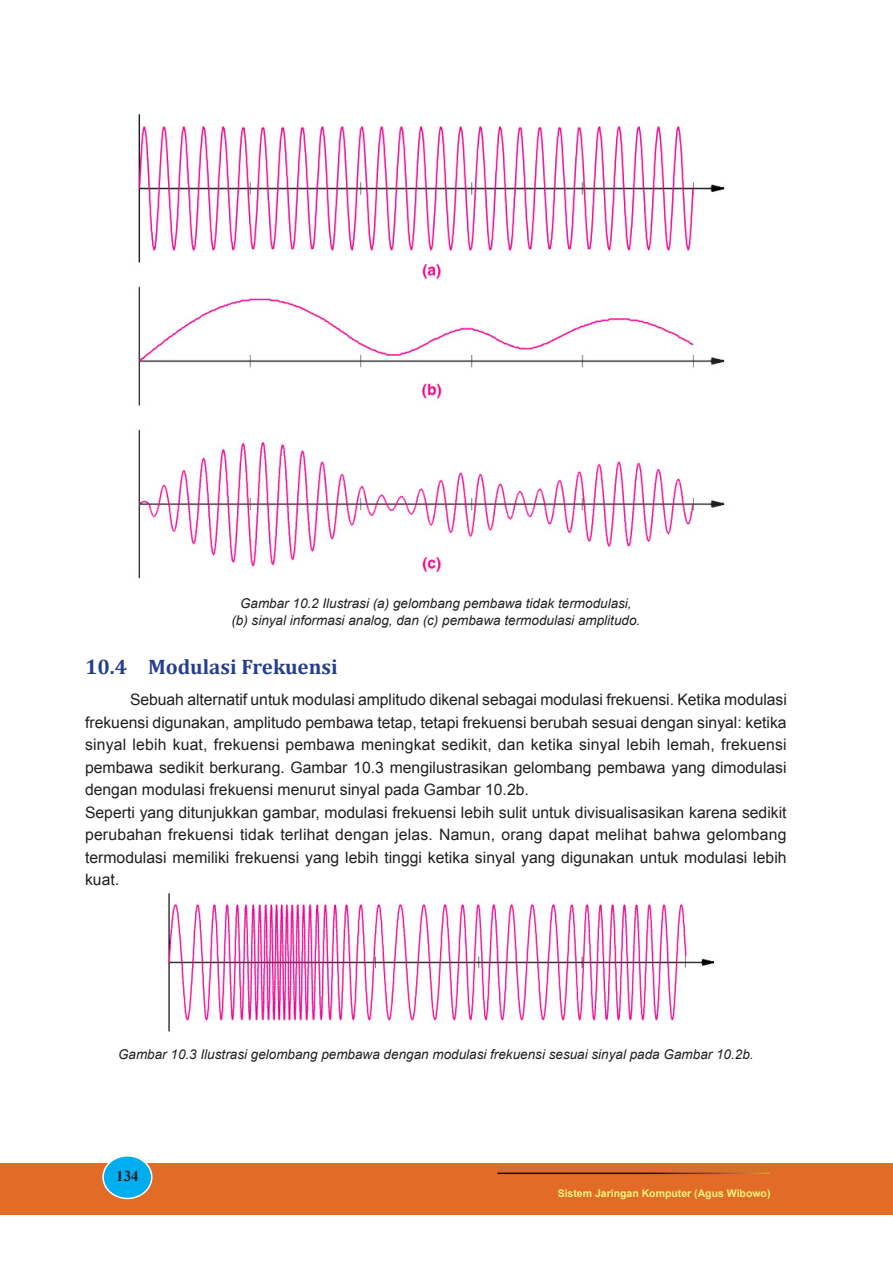
<style>
.page{position:relative;width:893px;height:1263px;background:#fff}
.page>*{position:absolute;margin:0;border:0;box-sizing:border-box;transform-origin:0 0}
.Sub_1{font:700 21px "Cambria";color:#253f8e}
.Alinea{font:15.75px/22.5px "Arial";color:#231f20;text-align:justify}
.Menjorok_A{font:15.75px/22.5px "Arial";color:#231f20;text-align:justify}
.t1{font:700 15px "Times New Roman";color:#231f20}
.Caption_1_Center{font:italic 13.5px "Arial";color:#231f20}
.t2{font:700 10.5px "Arial";color:#fff57a}
</style>
<div class="page">
<div style="left:1px;top:1164px;width:892px;height:51px;background:#e16b27"></div>
<hr style="left:497px;top:1172px;width:273px;height:2px;background:#fff">
<div style="left:103px;top:1156px;width:49px;height:42px;background:#00aeef;border-radius:50%"></div>
<div style="left:102px;top:1155px;width:51px;height:44px;border:2px solid #fff;border-radius:50%"></div>
<img style="left:138px;top:114px;width:587px;height:465px">
<img style="left:168px;top:893px;width:547px;height:139px">
<p class="Caption_1_Center" style="left:240px;top:595px;width:393px">Gambar 10.2 Ilustrasi (a) gelombang pembawa tidak termodulasi,</p>
<p class="Caption_1_Center" style="left:231px;top:611px;width:410px">(b) sinyal informasi analog, dan (c) pembawa termodulasi amplitudo.</p>
<p class="Sub_1" style="left:85px;top:652px;width:254px">10.4 Modulasi Frekuensi</p>
<p class="Alinea" style="left:85px;top:688px;width:703px;text-indent:45px">Sebuah alternatif untuk modulasi amplitudo dikenal sebagai modulasi frekuensi. Ketika modulasi frekuensi digunakan, amplitudo pembawa tetap, tetapi frekuensi berubah sesuai dengan sinyal: ketika sinyal lebih kuat, frekuensi pembawa meningkat sedikit, dan ketika sinyal lebih lemah, frekuensi pembawa sedikit berkurang. Gambar 10.3 mengilustrasikan gelombang pembawa yang dimodulasi dengan modulasi frekuensi menurut sinyal pada Gambar 10.2b.</p>
<p class="Menjorok_A" style="left:85px;top:801px;width:703px">Seperti yang ditunjukkan gambar, modulasi frekuensi lebih sulit untuk divisualisasikan karena sedikit perubahan frekuensi tidak terlihat dengan jelas. Namun, orang dapat melihat bahwa gelombang termodulasi memiliki frekuensi yang lebih tinggi ketika sinyal yang digunakan untuk modulasi lebih kuat.</p>
<p class="Caption_1_Center" style="left:118px;top:1046px;width:637px">Gambar 10.3 Ilustrasi gelombang pembawa dengan modulasi frekuensi sesuai sinyal pada Gambar 10.2b.</p>
<p class="t1" style="left:116px;top:1166px;width:24px">134</p>
<p class="t2" style="left:558px;top:1186px;width:214px">Sistem Jaringan Komputer (Agus Wibowo)</p>
</div>
